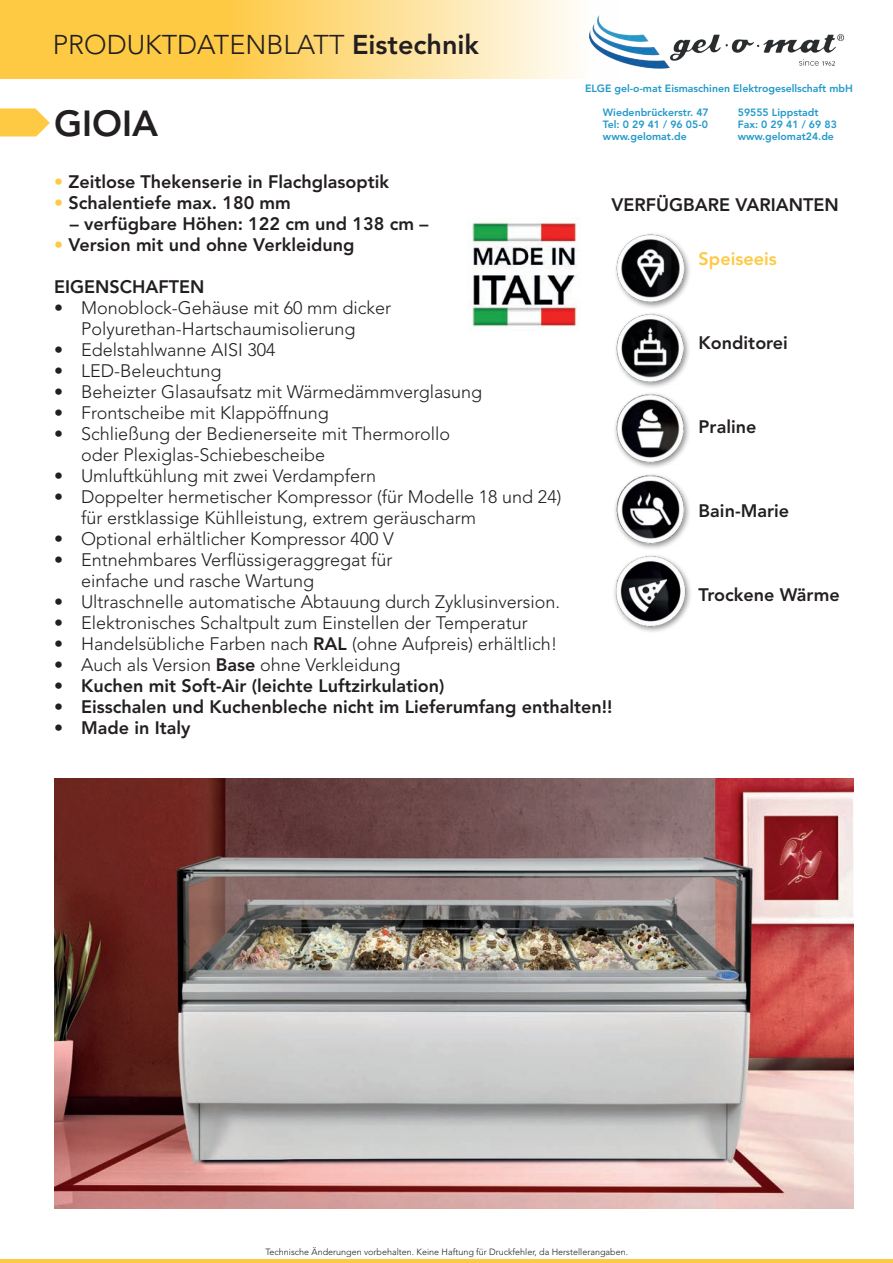
<style>
.page{position:relative;width:893px;height:1263px;background:#fff}
.page>*{position:absolute;margin:0;border:0;box-sizing:border-box;transform-origin:0 0}
.t1{font:800 36px "Avenir LT Std";color:#231f20}
.t2{font:300 27px "Avenir LT Std";color:#231f20}
.t3{font:300 18px/21px "Avenir LT Std";color:#231f20}
.t4{font:800 18px "Avenir LT Std";color:#231f20}
.t5{font:800 18px "Avenir LT Std";color:#fec943}
.t6{font:800 10.5px/12px "Avenir LT Std";color:#2299c9}
.t7{font:300 9px "Avenir LT Std";color:#231f20}
.s1{font-weight:800}
.s2{color:#fec943}
</style>
<div class="page">
<svg style="left:0;top:0;width:576px;height:79px;background:#fed879"></svg>
<hr style="left:0;top:1259px;width:893px;height:4px;background:#fec943">
<img style="left:589px;top:15px;width:256px;height:54px">
<svg style="left:0;top:108px;width:50px;height:28px"></svg>
<div style="left:613px;top:472px;width:79px;height:78px;background:#231f20;opacity:.5"></div>
<img style="left:613px;top:473px;width:75px;height:72px">
<div style="left:614px;top:232px;width:77px;height:78px;background:#231f20;opacity:.5"></div>
<img style="left:614px;top:233px;width:74px;height:72px">
<div style="left:612px;top:553px;width:81px;height:80px;background:#231f20;opacity:.5"></div>
<img style="left:613px;top:555px;width:75px;height:72px">
<div style="left:613px;top:311px;width:78px;height:79px;background:#231f20;opacity:.5"></div>
<img style="left:613px;top:313px;width:75px;height:72px">
<div style="left:613px;top:391px;width:78px;height:78px;background:#231f20;opacity:.5"></div>
<img style="left:613px;top:392px;width:75px;height:72px">
<img style="left:472px;top:219px;width:107px;height:108px">
<img style="left:54px;top:778px;width:800px;height:431px">
<h2 class="t2" style="left:53px;top:29px;width:428px">PRODUKTDATENBLATT <span class="s1">Eistechnik</span></h2>
<h1 class="t1" style="left:54px;top:102px;width:106px">GIOIA</h1>
<p class="t4" style="left:54px;top:171px;width:337px"><span class="s2">•</span> Zeitlose Thekenserie in Flachglasoptik</p>
<p class="t4" style="left:54px;top:192px;width:238px"><span class="s2">•</span> Schalentiefe max. 180 mm</p>
<p class="t4" style="left:70px;top:213px;width:360px">– verfügbare Höhen: 122 cm und 138 cm –</p>
<p class="t4" style="left:54px;top:234px;width:302px"><span class="s2">•</span> Version mit und ohne Verkleidung</p>
<p class="t6" style="left:585px;top:83px;width:269px">ELGE gel-o-mat Eismaschinen Elektrogesellschaft mbH</p>
<p class="t6" style="left:738px;top:107px;width:101px">59555 Lippstadt<br>Fax: 0 29 41 / 69 83 www.gelomat24.de</p>
<p class="t6" style="left:603px;top:107px;width:107px;text-align:justify">Wiedenbrückerstr. 47<br>Tel: 0 29 41 / 96 05-0 www.gelomat.de</p>
<p class="t4" style="left:611px;top:194px;width:229px">VERFÜGBARE VARIANTEN</p>
<p class="t5" style="left:699px;top:248px;width:80px">Speiseeis</p>
<p class="t4" style="left:54px;top:276px;width:152px">EIGENSCHAFTEN</p>
<p class="t3" style="left:54px;top:298px;width:339px;text-align:center">• Monoblock-Gehäuse mit 60 mm dicker<br>Polyurethan-Hartschaumisolierung</p>
<p class="t3" style="left:54px;top:340px;width:223px">• Edelstahlwanne AISI 304</p>
<p class="t3" style="left:54px;top:361px;width:169px">• LED-Beleuchtung</p>
<p class="t3" style="left:54px;top:382px;width:430px">• Beheizter Glasaufsatz mit Wärmedämmverglasung</p>
<p class="t3" style="left:54px;top:403px;width:276px">• Frontscheibe mit Klappöffnung</p>
<p class="t3" style="left:81px;top:424px;width:371px;text-indent:-27px">• Schließung der Bedienerseite mit Thermorollo oder Plexiglas-Schiebescheibe</p>
<p class="t3" style="left:54px;top:466px;width:324px">• Umluftkühlung mit zwei Verdampfern</p>
<p class="t3" style="left:81px;top:487px;width:482px;text-indent:-27px">• Doppelter hermetischer Kompressor (für Modelle 18 und 24) für erstklassige Kühlleistung, extrem geräuscharm</p>
<p class="t3" style="left:54px;top:529px;width:341px">• Optional erhältlicher Kompressor 400 V</p>
<p class="t3" style="left:81px;top:550px;width:313px;text-indent:-27px">• Entnehmbares Verflüssigeraggregat für einfache und rasche Wartung</p>
<p class="t3" style="left:54px;top:592px;width:508px">• Ultraschnelle automatische Abtauung durch Zyklusinversion.</p>
<p class="t3" style="left:54px;top:613px;width:475px">• Elektronisches Schaltpult zum Einstellen der Temperatur</p>
<p class="t3" style="left:54px;top:634px;width:505px">• Handelsübliche Farben nach <span class="s1">RAL</span> (ohne Aufpreis) erhältlich!</p>
<p class="t3" style="left:54px;top:655px;width:348px">• Auch als Version <span class="s1">Base</span> ohne Verkleidung</p>
<p class="t4" style="left:54px;top:675px;width:392px">• Kuchen mit Soft-Air (leichte Luftzirkulation)</p>
<p class="t4" style="left:54px;top:696px;width:560px">• Eisschalen und Kuchenbleche nicht im Lieferumfang enthalten!!</p>
<p class="t4" style="left:54px;top:717px;width:138px">• Made in Italy</p>
<p class="t4" style="left:699px;top:332px;width:91px">Konditorei</p>
<p class="t4" style="left:699px;top:416px;width:59px">Praline</p>
<p class="t4" style="left:699px;top:500px;width:92px">Bain-Marie</p>
<p class="t4" style="left:699px;top:584px;width:143px">Trockene Wärme</p>
<p class="t7" style="left:265px;top:1246px;width:364px">Technische Änderungen vorbehalten. Keine Haftung für Druckfehler, da Herstellerangaben.</p>
</div>
